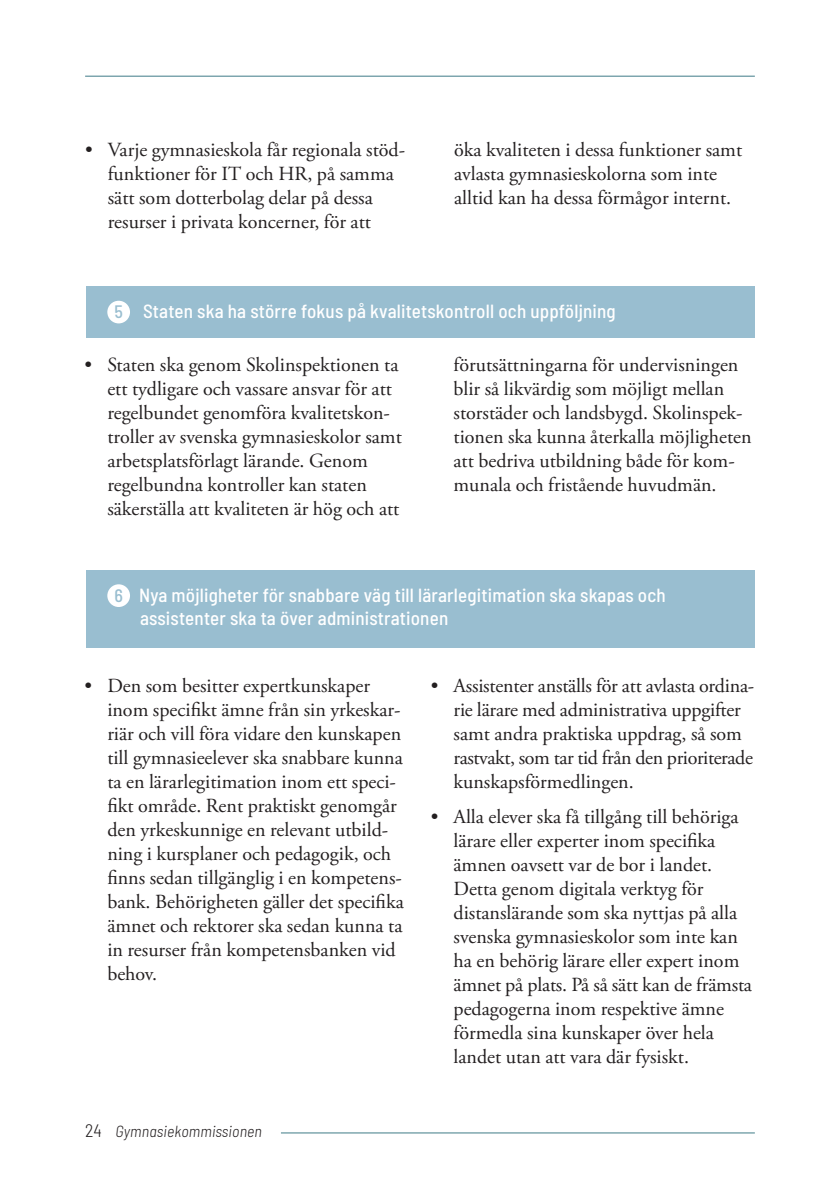
<style>
.page{position:relative;width:840px;height:1191px;background:#fff}
.page>*{position:absolute;margin:0;border:0;box-sizing:border-box;transform-origin:0 0}
.t1{font:20px/24px "Adobe Garamond Pro";color:#231f20}
.t2{font:500 semi-condensed 19px/22.8px "Barlow";letter-spacing:.01em;color:#fff}
.t3{font:italic 300 semi-condensed 16px "Barlow";letter-spacing:.01em;color:#231f20}
.s1{font-size:18px;color:#99bed0}
.s2{font-style:normal;font-size:18px}
</style>
<div class="page">
<hr style="left:85px;top:76px;width:669px;height:1px;background:#3f7b87">
<hr style="left:281px;top:1132px;width:473px;height:1px;background:#3f7b87">
<div style="left:86px;top:286px;width:668px;height:52px;background:#99bed0"></div>
<div style="left:86px;top:570px;width:668px;height:77px;background:#99bed0"></div>
<div style="left:107px;top:301px;width:23px;height:22px;background:#fff;border-radius:50%"></div>
<div style="left:107px;top:584px;width:23px;height:23px;background:#fff;border-radius:50%"></div>
<p class="t1" style="left:85px;top:139px;width:321px;text-align:center">• Varje gymnasieskola får regionala stöd&shy;funktioner för IT och HR, på samma<br>sätt som dotterbolag delar på dessa resurser i privata koncerner, för att</p>
<p class="t1" style="left:454px;top:139px;width:289px">öka kvaliteten i dessa funktioner samt avlasta gymnasieskolorna som inte alltid kan ha dessa förmågor internt.</p>
<p class="t2" style="left:114px;top:299px;width:502px"><span class="s1">5</span> Staten ska ha större fokus på kvalitetskontroll och uppföljning</p>
<p class="t1" style="left:107px;top:353px;width:296px;text-indent:-23px">• Staten ska genom Skolinspektionen ta ett tydligare och vassare ansvar för att regelbundet genomföra kvalitetskon&shy;troller av svenska gymnasieskolor samt arbetsplatsförlagt lärande. Genom regelbundna kontroller kan staten säkerställa att kvaliteten är hög och att</p>
<p class="t1" style="left:453px;top:353px;width:299px">förutsättningarna för undervisningen blir så likvärdig som möjligt mellan storstäder och landsbygd. Skolinspek&shy;tionen ska kunna återkalla möjligheten att bedriva utbildning både för kom&shy;munala och fristående huvudmän.</p>
<p class="t2" style="left:140px;top:583px;width:527px;text-indent:-26px"><span class="s1">6</span> Nya möjligheter för snabbare väg till lärarlegitimation ska skapas och assistenter ska ta över administrationen</p>
<p class="t1" style="left:107px;top:674px;width:298px;text-indent:-23px">• Den som besitter expertkunskaper inom specifikt ämne från sin yrkeskar&shy;riär och vill föra vidare den kunskapen till gymnasieelever ska snabbare kunna ta en lärarlegitimation inom ett speci&shy;fikt område. Rent praktiskt genomgår den yrkeskunnige en relevant utbild&shy;ning i kursplaner och pedagogik, och finns sedan tillgänglig i en kompetens&shy;bank. Behörigheten gäller det specifika ämnet och rektorer ska sedan kunna ta in resurser från kompetensbanken vid behov.</p>
<p class="t1" style="left:453px;top:674px;width:302px;text-indent:-23px">• Assistenter anställs för att avlasta ordina&shy;rie lärare med administrativa uppgifter samt andra praktiska uppdrag, så som rastvakt, som tar tid från den prioriterade kunskapsförmedlingen.</p>
<p class="t1" style="left:453px;top:805px;width:300px;text-indent:-23px">• Alla elever ska få tillgång till behöriga lärare eller experter inom specifika ämnen oavsett var de bor i landet.<br>Detta genom digitala verktyg för distanslärande som ska nyttjas på alla svenska gymnasieskolor som inte kan ha en behörig lärare eller expert inom ämnet på plats. På så sätt kan de främsta pedagogerna inom respektive ämne förmedla sina kunskaper över hela landet utan att vara där fysiskt.</p>
<p class="t3" style="left:85px;top:1121px;width:178px"><span class="s2">24</span> Gymnasiekommissionen</p>
</div>
